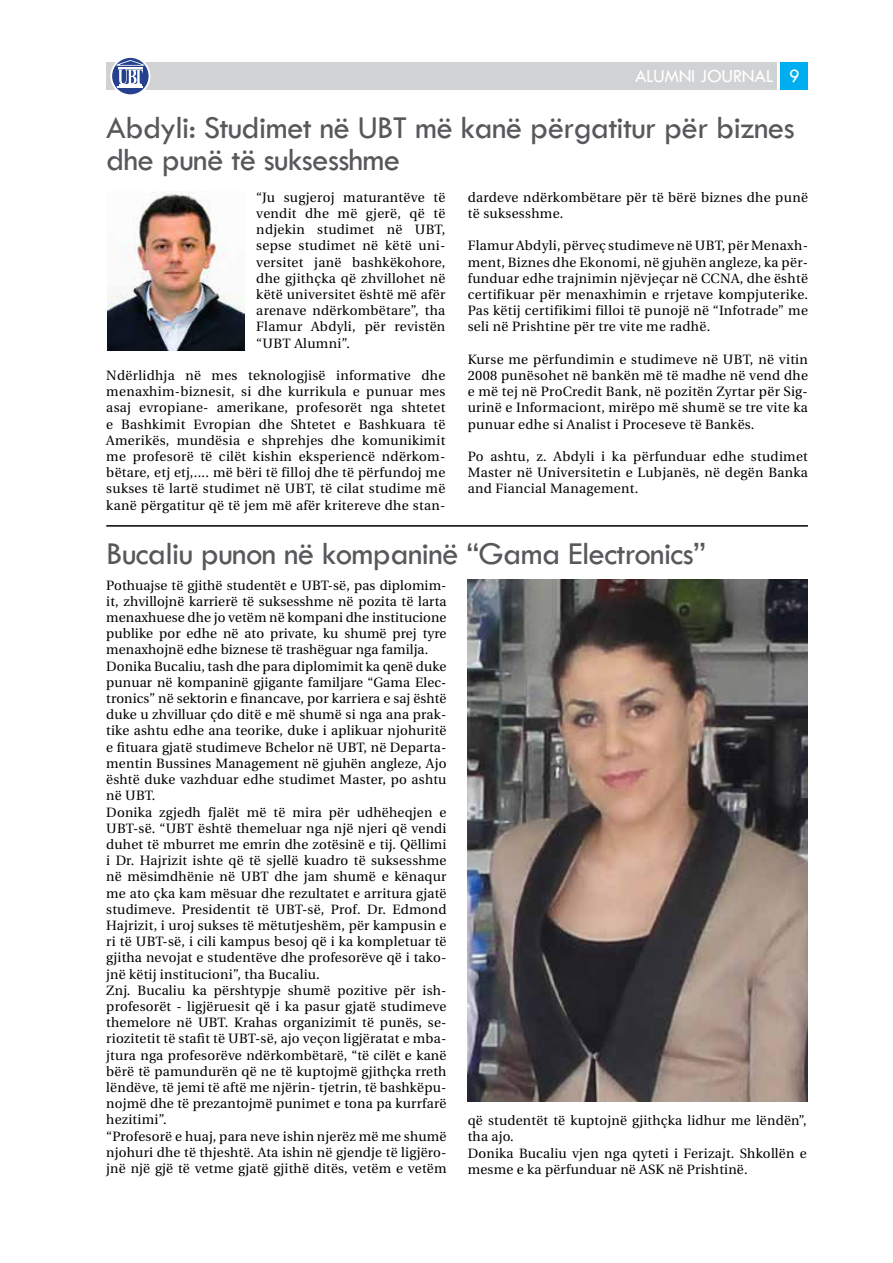
<style>
.page{position:relative;width:893px;height:1263px;background:#fff}
.page>*{position:absolute;margin:0;border:0;box-sizing:border-box;transform-origin:0 0}
.t1{font:33px/32.4px "Tw Cen";letter-spacing:-.02em;color:#57585b}
.t2{font:19.2px "Tw Cen";letter-spacing:-.02em;color:#fff}
.t3{font:13.5px/16.2px "Utopia";letter-spacing:.015em;color:#000;text-align:justify}
</style>
<div class="page">
<div style="left:781px;top:63px;width:27px;height:27px;background:#00adef"></div>
<div style="left:106px;top:63px;width:670px;height:27px;background:#d1d2d4"></div>
<svg style="left:110px;top:56px;width:40px;height:40px"></svg>
<div style="left:112px;top:58px;width:37px;height:36px;background:#24408e;border-radius:50%"></div>
<hr style="left:117px;top:86px;width:26px;height:2px;background:#fff">
<svg style="left:116px;top:60px;width:28px;height:26px"></svg>
<img style="left:107px;top:192px;width:138px;height:159px">
<hr style="left:106px;top:525px;width:702px;height:2px;background:#000">
<img style="left:468px;top:579px;width:340px;height:522px">
<h2 class="t2" style="left:635px;top:65px;width:118px">alumni JOURNAL</h2>
<h2 class="t2" style="left:789px;top:65px;width:12px">9</h2>
<h1 class="t1" style="left:106px;top:111px;width:690px">Abdyli: Studimet në UBT më kanë përgatitur për biznes dhe punë të suksesshme</h1>
<p class="t3" style="left:256px;top:189px;width:191px">“Ju sugjeroj maturantëve të vendit dhe më gjerë, që të ndjekin studimet në UBT, sepse studimet në këtë uni&shy;versitet janë bashkëkohore, dhe gjithçka që zhvillohet në këtë universitet është më afër arenave ndërkombëtare”, tha Flamur Abdyli, për revistën “UBT Alumni”.</p>
<p class="t3" style="left:106px;top:368px;width:341px">Ndërlidhja në mes teknologjisë informative dhe menaxhim-biznesit, si dhe kurrikula e punuar mes asaj evropiane- amerikane, profesorët nga shtetet e Bashkimit Evropian dhe Shtetet e Bashkuara të Amerikës, mundësia e shprehjes dhe komunikimit me profesorë të cilët kishin eksperiencë ndërkom&shy;bëtare, etj etj,.... më bëri të filloj dhe të përfundoj me sukses të lartë studimet në UBT, të cilat studime më kanë përgatitur që të jem më afër kritereve dhe stan-</p>
<p class="t3" style="left:468px;top:189px;width:342px">dardeve ndërkombëtare për të bërë biznes dhe punë të suksesshme.</p>
<p class="t3" style="left:468px;top:238px;width:342px">Flamur Abdyli, përveç studimeve në UBT, për Menaxh&shy;ment, Biznes dhe Ekonomi, në gjuhën angleze, ka për&shy;funduar edhe trajnimin njëvjeçar në CCNA, dhe është certifikuar për menaxhimin e rrjetave kompjuterike.<br>Pas këtij certifikimi filloi të punojë në “Infotrade” me seli në Prishtine për tre vite me radhë.</p>
<p class="t3" style="left:468px;top:351px;width:342px">Kurse me përfundimin e studimeve në UBT, në vitin 2008 punësohet në bankën më të madhe në vend dhe e më tej në ProCredit Bank, në pozitën Zyrtar për Sig&shy;urinë e Informaciont, mirëpo më shumë se tre vite ka punuar edhe si Analist i Proceseve të Bankës.</p>
<p class="t3" style="left:468px;top:449px;width:342px">Po ashtu, z. Abdyli i ka përfunduar edhe studimet Master në Universitetin e Lubjanës, në degën Banka and Fiancial Management.</p>
<h1 class="t1" style="left:106px;top:537px;width:601px">Bucaliu punon në kompaninë “Gama Electronics”</h1>
<p class="t3" style="left:106px;top:577px;width:342px;text-align:left">Pothuajse të gjithë studentët e UBT-së, pas diplomim&shy;it, zhvillojnë karrierë të suksesshme në pozita të larta menaxhuese dhe jo vetëm në kompani dhe institucione publike por edhe në ato private, ku shumë prej tyre menaxhojnë edhe biznese të trashëguar nga familja.<br>Donika Bucaliu, tash dhe para diplomimit ka qenë duke punuar në kompaninë gjigante familjare “Gama Elec&shy;tronics” në sektorin e financave, por karriera e saj është duke u zhvilluar çdo ditë e më shumë si nga ana prak&shy;tike ashtu edhe ana teorike, duke i aplikuar njohuritë e fituara gjatë studimeve Bchelor në UBT, në Departa&shy;mentin Bussines Management në gjuhën angleze, Ajo është duke vazhduar edhe studimet Master, po ashtu në UBT.<br>Donika zgjedh fjalët më të mira për udhëheqjen e UBT-së. “UBT është themeluar nga një njeri që vendi duhet të mburret me emrin dhe zotësinë e tij. Qëllimi i Dr. Hajrizit ishte që të sjellë kuadro të suksesshme në mësimdhënie në UBT dhe jam shumë e kënaqur me ato çka kam mësuar dhe rezultatet e arritura gjatë studimeve. Presidentit të UBT-së, Prof. Dr. Edmond Hajrizit, i uroj sukses të mëtutjeshëm, për kampusin e ri të UBT-së, i cili kampus besoj që i ka kompletuar të gjitha nevojat e studentëve dhe profesorëve që i tako&shy;jnë këtij institucioni”, tha Bucaliu.<br>Znj. Bucaliu ka përshtypje shumë pozitive për ish&shy;profesorët - ligjëruesit që i ka pasur gjatë studimeve themelore në UBT. Krahas organizimit të punës, se&shy;riozitetit të stafit të UBT-së, ajo veçon ligjëratat e mba&shy;jtura nga profesorëve ndërkombëtarë, “të cilët e kanë bërë të pamundurën që ne të kuptojmë gjithçka rreth lëndëve, të jemi të aftë me njërin- tjetrin, të bashkëpu&shy;nojmë dhe të prezantojmë punimet e tona pa kurrfarë hezitimi”.<br>“Profesorë e huaj, para neve ishin njerëz më me shumë njohuri dhe të thjeshtë. Ata ishin në gjendje të ligjëro&shy;jnë një gjë të vetme gjatë gjithë ditës, vetëm e vetëm</p>
<p class="t3" style="left:468px;top:1113px;width:341px;text-align:left">që studentët të kuptojnë gjithçka lidhur me lëndën”, tha ajo.<br>Donika Bucaliu vjen nga qyteti i Ferizajt. Shkollën e mesme e ka përfunduar në ASK në Prishtinë.</p>
</div>
